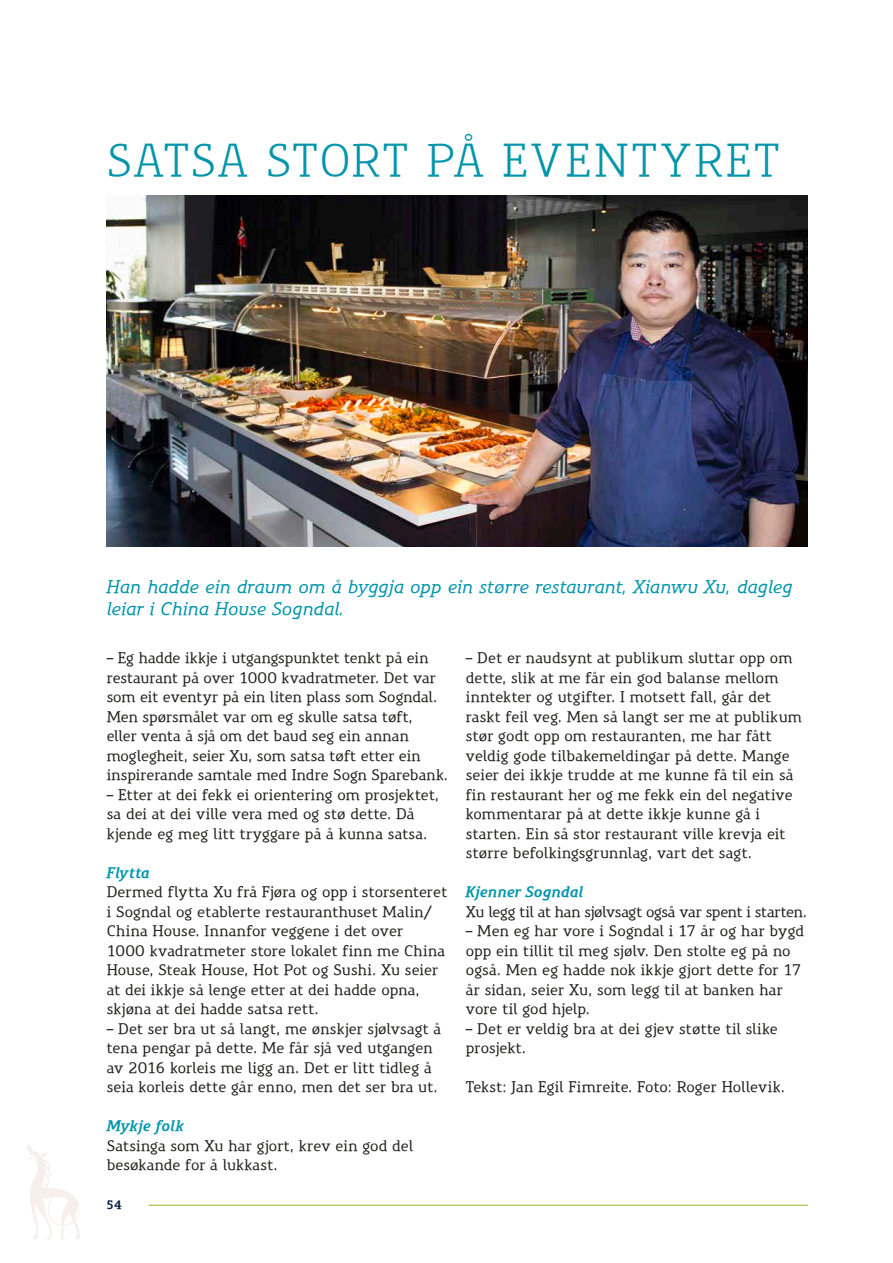
<style>
.page{position:relative;width:893px;height:1263px;background:#fff}
.page>*{position:absolute;margin:0;border:0;box-sizing:border-box;transform-origin:0 0}
.t1{font:45px "Precious Serif";letter-spacing:.045em;color:#0095aa}
.t2{font:italic 500 18px/21.6px "Precious Serif";letter-spacing:-.005em;color:#0095aa}
.t3{font:500 15px/19.5px "Precious Serif";letter-spacing:.005em;color:#1d1d1b}
.t4{font:500 15px "Precious Serif";letter-spacing:-.02em;color:#1d1d1b}
.t5{font:italic 700 15px "Precious Serif";letter-spacing:-.005em;color:#0095aa}
.t6{font:700 12px "Precious Serif";color:#001e49}
</style>
<div class="page">
<hr style="left:149px;top:1205px;width:659px;height:1px;background:#9cb415">
<svg style="left:27px;top:1145px;width:53px;height:94px"></svg>
<img style="left:107px;top:195px;width:701px;height:351px">
<h1 class="t1" style="left:107px;top:132px;width:674px">SATSA STORT PÅ EVENTYRET</h1>
<p class="t2" style="left:107px;top:576px;width:687px">Han hadde ein draum om å byggja opp ein større restaurant, Xianwu Xu, dagleg leiar i China House Sogndal.</p>
<p class="t3" style="left:107px;top:648px;width:343px">– Eg hadde ikkje i utgangspunktet tenkt på ein restaurant på over 1000 kvadratmeter. Det var som eit eventyr på ein liten plass som Sogndal.<br>Men spørsmålet var om eg skulle satsa tøft,<br>eller venta å sjå om det baud seg ein annan moglegheit, seier Xu, som satsa tøft etter ein inspirerande samtale med Indre Sogn Sparebank.</p>
<p class="t3" style="left:107px;top:785px;width:334px">– Etter at dei fekk ei orientering om prosjektet, sa dei at dei ville vera med og stø dette. Då kjende eg meg litt tryggare på å kunna satsa.</p>
<p class="t5" style="left:107px;top:863px;width:45px">Flytta</p>
<p class="t3" style="left:107px;top:882px;width:342px">Dermed flytta Xu frå Fjøra og opp i storsenteret i Sogndal og etablerte restauranthuset Malin/ China House. Innanfor veggene i det over<br>1000 kvadratmeter store lokalet finn me China House, Steak House, Hot Pot og Sushi. Xu seier at dei ikkje så lenge etter at dei hadde opna, skjøna at dei hadde satsa rett.</p>
<p class="t3" style="left:107px;top:1019px;width:336px">– Det ser bra ut så langt, me ønskjer sjølvsagt å tena pengar på dette. Me får sjå ved utgangen av 2016 korleis me ligg an. Det er litt tidleg å seia korleis dette går enno, men det ser bra ut.</p>
<p class="t5" style="left:107px;top:1116px;width:78px">Mykje folk</p>
<p class="t3" style="left:107px;top:1136px;width:308px">Satsinga som Xu har gjort, krev ein god del besøkande for å lukkast.</p>
<p class="t6" style="left:106px;top:1197px;width:17px">54</p>
<p class="t3" style="left:466px;top:648px;width:338px">– Det er naudsynt at publikum sluttar opp om dette, slik at me får ein god balanse mellom inntekter og utgifter. I motsett fall, går det raskt feil veg. Men så langt ser me at publikum stør godt opp om restauranten, me har fått veldig gode tilbakemeldingar på dette. Mange seier dei ikkje trudde at me kunne få til ein så fin restaurant her og me fekk ein del negative kommentarar på at dette ikkje kunne gå i starten. Ein så stor restaurant ville krevja eit større befolkingsgrunnlag, vart det sagt.</p>
<p class="t5" style="left:466px;top:882px;width:119px">Kjenner Sogndal</p>
<p class="t4" style="left:466px;top:902px;width:342px">Xu legg til at han sjølvsagt også var spent i starten.</p>
<p class="t3" style="left:466px;top:921px;width:340px">– Men eg har vore i Sogndal i 17 år og har bygd opp ein tillit til meg sjølv. Den stolte eg på no også. Men eg hadde nok ikkje gjort dette for 17 år sidan, seier Xu, som legg til at banken har vore til god hjelp.</p>
<p class="t3" style="left:466px;top:1019px;width:313px">– Det er veldig bra at dei gjev støtte til slike prosjekt.</p>
<p class="t3" style="left:466px;top:1077px;width:321px">Tekst: Jan Egil Fimreite. Foto: Roger Hollevik.</p>
</div>
